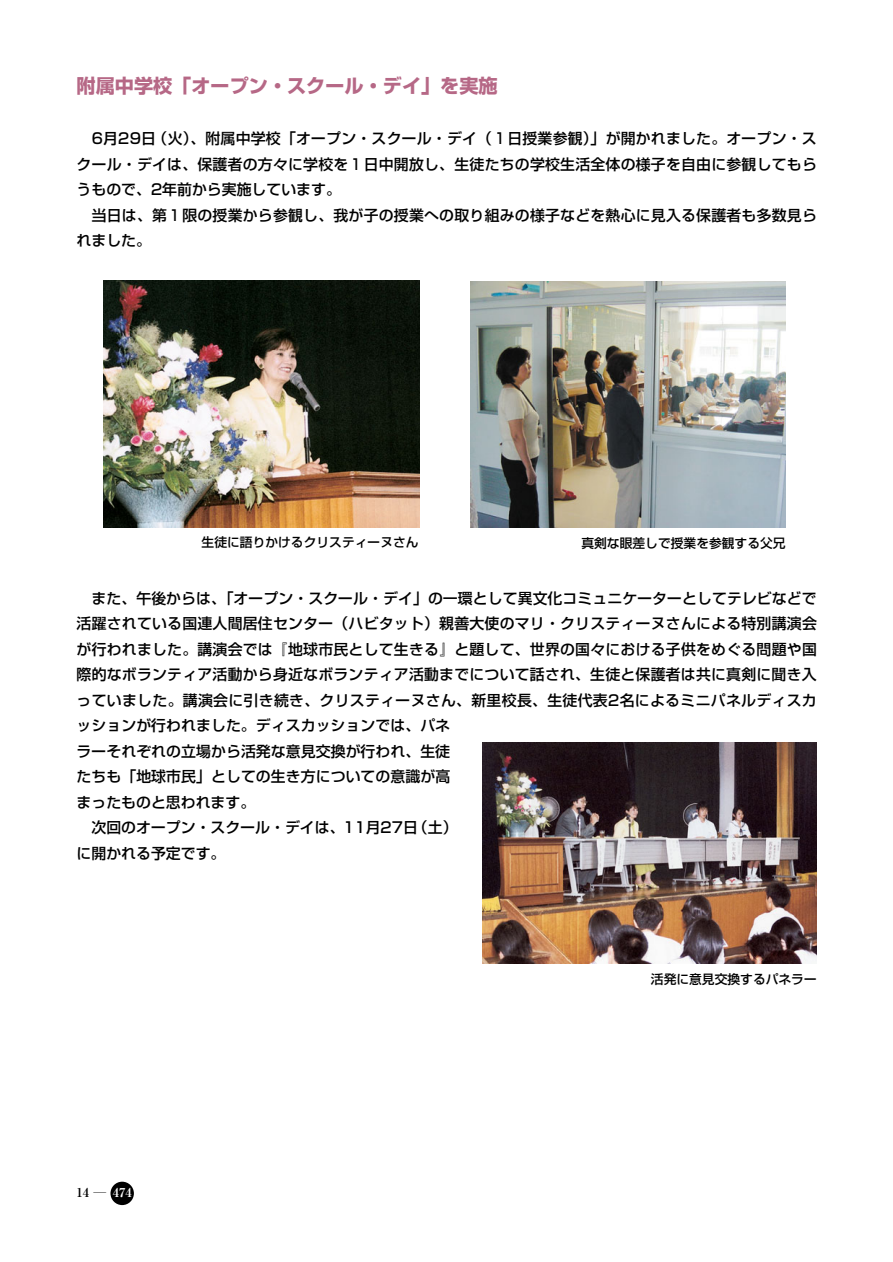
<style>
.page{position:relative;width:893px;height:1262px;background:#fff}
.page>*{position:absolute;margin:0;border:0;box-sizing:border-box;transform-origin:0 0}
.t1{font:700 19.2px "Shin Go";color:#b66886}
.t2{font:500 14.85px/25.5px "Shin Go";letter-spacing:.015em;color:#000;text-align:justify}
.t3{font:500 12.75px "Shin Go";color:#000}
.t4{font:700 12.75px "Ryumin";color:#000}
.s1{color:#fff}
</style>
<div class="page">
<div style="left:110px;top:1181px;width:24px;height:24px;background:#000;border-radius:50%"></div>
<img style="left:471px;top:281px;width:314px;height:247px">
<img style="left:104px;top:281px;width:316px;height:246px">
<img style="left:482px;top:742px;width:334px;height:221px">
<p class="t1" style="left:77px;top:79px;width:422px">附属中学校「オープン・スクール・デイ」を実施</p>
<p class="t2" style="left:77px;top:127px;width:741px;text-indent:15px">6月29日（火）、附属中学校「オープン・スクール・デイ（１日授業参観）」が開かれました。オープン・スクール・デイは、保護者の方々に学校を１日中開放し、生徒たちの学校生活全体の様子を自由に参観してもらうもので、2年前から実施しています。</p>
<p class="t2" style="left:77px;top:204px;width:741px;text-indent:15px">当日は、第１限の授業から参観し、我が子の授業への取り組みの様子などを熱心に見入る保護者も多数見られました。</p>
<p class="t3" style="left:202px;top:538px;width:218px">生徒に語りかけるクリスティーヌさん</p>
<p class="t3" style="left:581px;top:538px;width:206px">真剣な眼差しで授業を参観する父兄</p>
<p class="t2" style="left:91px;top:587px;width:726px">また、午後からは、「オープン・スクール・デイ」の一環として異文化コミュニケーターとしてテレビなどで</p>
<p class="t2" style="left:77px;top:612px;width:741px">活躍されている国連人間居住センター（ハビタット）親善大使のマリ・クリスティーヌさんによる特別講演会</p>
<p class="t2" style="left:77px;top:638px;width:741px">が行われました。講演会では『地球市民として生きる』と題して、世界の国々における子供をめぐる問題や国</p>
<p class="t2" style="left:77px;top:663px;width:741px">際的なボランティア活動から身近なボランティア活動までについて話され、生徒と保護者は共に真剣に聞き入</p>
<p class="t2" style="left:77px;top:689px;width:741px">っていました。講演会に引き続き、クリスティーヌさん、新里校長、生徒代表2名によるミニパネルディスカ</p>
<p class="t2" style="left:77px;top:714px;width:375px">ッションが行われました。ディスカッションでは、パネ</p>
<p class="t2" style="left:77px;top:740px;width:375px">ラーそれぞれの立場から活発な意見交換が行われ、生徒</p>
<p class="t2" style="left:77px;top:765px;width:375px">たちも「地球市民」としての生き方についての意識が高</p>
<p class="t2" style="left:77px;top:791px;width:180px">まったものと思われます。</p>
<p class="t2" style="left:91px;top:816px;width:367px">次回のオープン・スクール・デイは、11月27日（土）</p>
<p class="t2" style="left:77px;top:842px;width:150px">に開かれる予定です。</p>
<p class="t4" style="left:77px;top:1188px;width:57px">14 ― <span class="s1">474</span></p>
<p class="t3" style="left:651px;top:974px;width:167px">活発に意見交換するパネラー</p>
</div>
